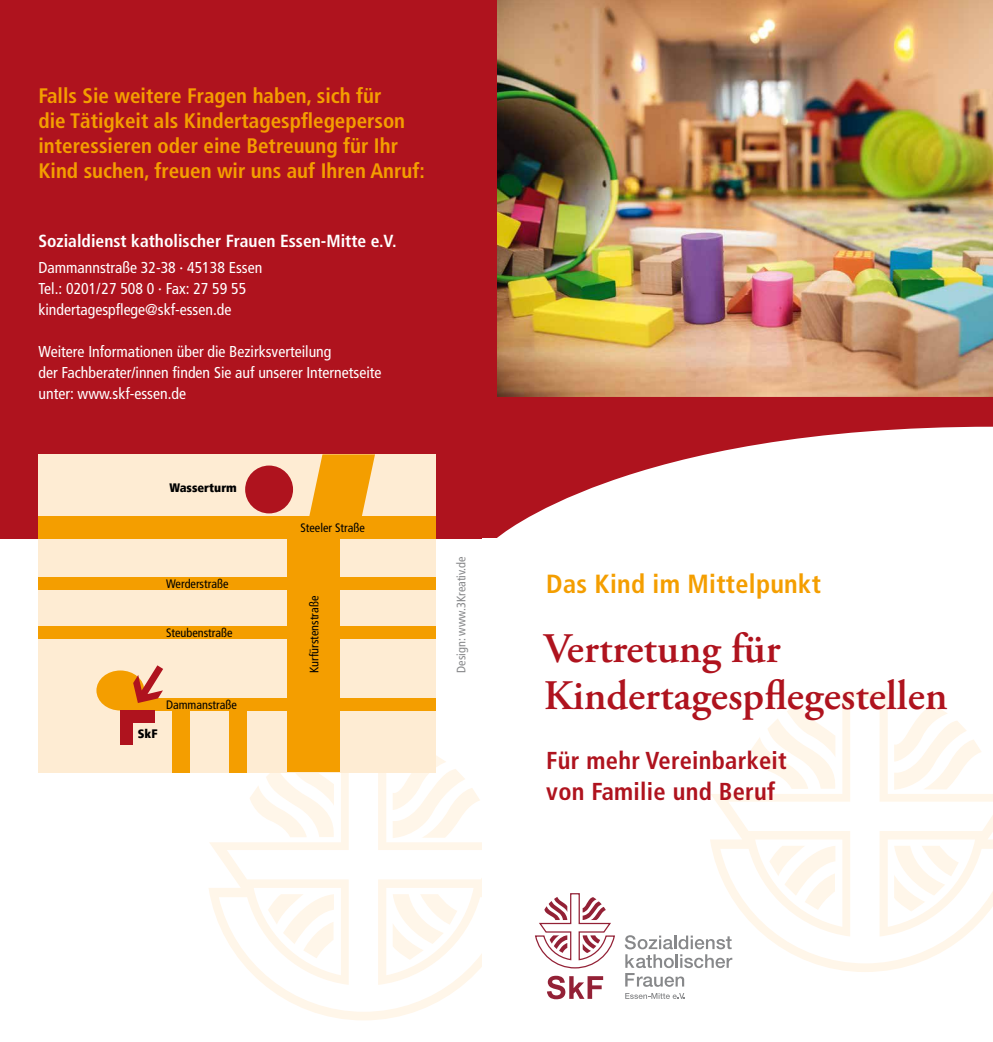
<style>
.page{position:relative;width:993px;height:1042px;background:#fff}
.page>*{position:absolute;margin:0;border:0;box-sizing:border-box;transform-origin:0 0}
.t1{font:600 42px/47.2px "Adobe Garamond Pro";color:#af131e}
.t2{font:700 condensed 26.25px "Frutiger";letter-spacing:.01em;color:#f49e00}
.t3{font:700 condensed 24.5px/31.5px "Frutiger";letter-spacing:.01em;color:#af131e}
.t4{font:700 condensed 21px/25.2px "Frutiger";color:#f49e00}
.t5{font:700 condensed 17.5px "Frutiger";color:#fff}
.t6{font:condensed 15.75px/21px "Frutiger LT";color:#fff}
.t7{font:condensed 12.25px "Frutiger LT";color:#000}
.t8{font:condensed 12.25px "Frutiger LT";color:#87888a}
.t9{font:900 condensed 12.25px "Frutiger LT";color:#000}
</style>
<div class="page">
<svg style="left:208px;top:739px;width:273px;height:281px"></svg>
<svg style="left:392px;top:894px;width:65px;height:66px"></svg>
<svg style="left:268px;top:894px;width:66px;height:64px"></svg>
<svg style="left:392px;top:753px;width:88px;height:85px"></svg>
<svg style="left:249px;top:772px;width:85px;height:65px"></svg>
<svg style="left:710px;top:691px;width:282px;height:281px"></svg>
<svg style="left:893px;top:846px;width:65px;height:65px"></svg>
<svg style="left:769px;top:846px;width:66px;height:64px"></svg>
<svg style="left:893px;top:704px;width:88px;height:86px"></svg>
<svg style="left:750px;top:703px;width:85px;height:86px"></svg>
<img style="left:496px;top:0;width:496px;height:397px">
<div style="left:0;top:0;width:496px;height:538px;background:#af131e"></div>
<svg style="left:496px;top:397px;width:496px;height:141px"></svg>
<div style="left:38px;top:454px;width:397px;height:318px;background:#feecd3"></div>
<div style="left:38px;top:516px;width:397px;height:23px;background:#f49e00"></div>
<div style="left:38px;top:577px;width:397px;height:12px;background:#f49e00"></div>
<div style="left:38px;top:626px;width:397px;height:12px;background:#f49e00"></div>
<div style="left:120px;top:698px;width:315px;height:12px;background:#f49e00"></div>
<div style="left:287px;top:519px;width:53px;height:253px;background:#f49e00"></div>
<div style="left:229px;top:702px;width:17px;height:70px;background:#f49e00"></div>
<div style="left:172px;top:702px;width:18px;height:70px;background:#f49e00"></div>
<svg style="left:309px;top:454px;width:66px;height:62px"></svg>
<div style="left:245px;top:465px;width:48px;height:48px;background:#af131e;border-radius:50%"></div>
<div style="left:96px;top:670px;width:48px;height:40px;background:#f49e00;border-radius:50%"></div>
<div style="left:120px;top:710px;width:35px;height:13px;background:#af131e"></div>
<div style="left:120px;top:710px;width:13px;height:35px;background:#af131e"></div>
<svg style="left:624px;top:935px;width:108px;height:52px"></svg>
<svg style="left:625px;top:993px;width:59px;height:6px"></svg>
<svg style="left:547px;top:976px;width:56px;height:23px"></svg>
<svg style="left:535px;top:893px;width:80px;height:76px"></svg>
<svg style="left:126px;top:671px;width:46px;height:40px"></svg>
<h3 class="t4" style="left:38px;top:83px;width:388px">Falls Sie weitere Fragen haben, sich für<br>die Tätigkeit als Kindertagespflegeperson interessieren oder eine Betreuung für Ihr Kind suchen, freuen wir uns auf Ihren Anruf:</h3>
<p class="t5" style="left:38px;top:230px;width:359px">Sozialdienst katholischer Frauen Essen-Mitte e.V.</p>
<p class="t6" style="left:38px;top:257px;width:225px">Dammannstraße 32-38 · 45138 Essen<br>Tel.: 0201/27 508 0 · Fax: 27 59 55 kindertagespflege@skf-essen.de</p>
<p class="t6" style="left:38px;top:341px;width:344px">Weitere Informationen über die Bezirksverteilung<br>der Fachberater/innen finden Sie auf unserer Internetseite unter: www.skf-essen.de</p>
<p class="t9" style="left:169px;top:480px;width:69px">Wasserturm</p>
<p class="t7" style="left:166px;top:576px;width:64px">Werderstraße</p>
<p class="t7" style="left:166px;top:626px;width:68px">Steubenstraße</p>
<p class="t9" style="left:138px;top:726px;width:21px">SkF</p>
<p class="t7" style="left:166px;top:697px;width:72px">Dammanstraße</p>
<p class="t7" style="left:300px;top:521px;width:66px">Steeler Straße</p>
<p class="t7" style="left:307px;top:673px;width:78px;rotate:-90deg">Kurfürstenstraße</p>
<p class="t8" style="left:454px;top:673px;width:118px;rotate:-90deg">Design: www.3Kreativ.de</p>
<h2 class="t2" style="left:546px;top:568px;width:276px">Das Kind im Mittelpunkt</h2>
<h1 class="t1" style="left:543px;top:625px;width:405px">Vertretung für<br>Kindertagespflegestellen</h1>
<h3 class="t3" style="left:546px;top:744px;width:242px">Für mehr Vereinbarkeit von Familie und Beruf</h3>
</div>
